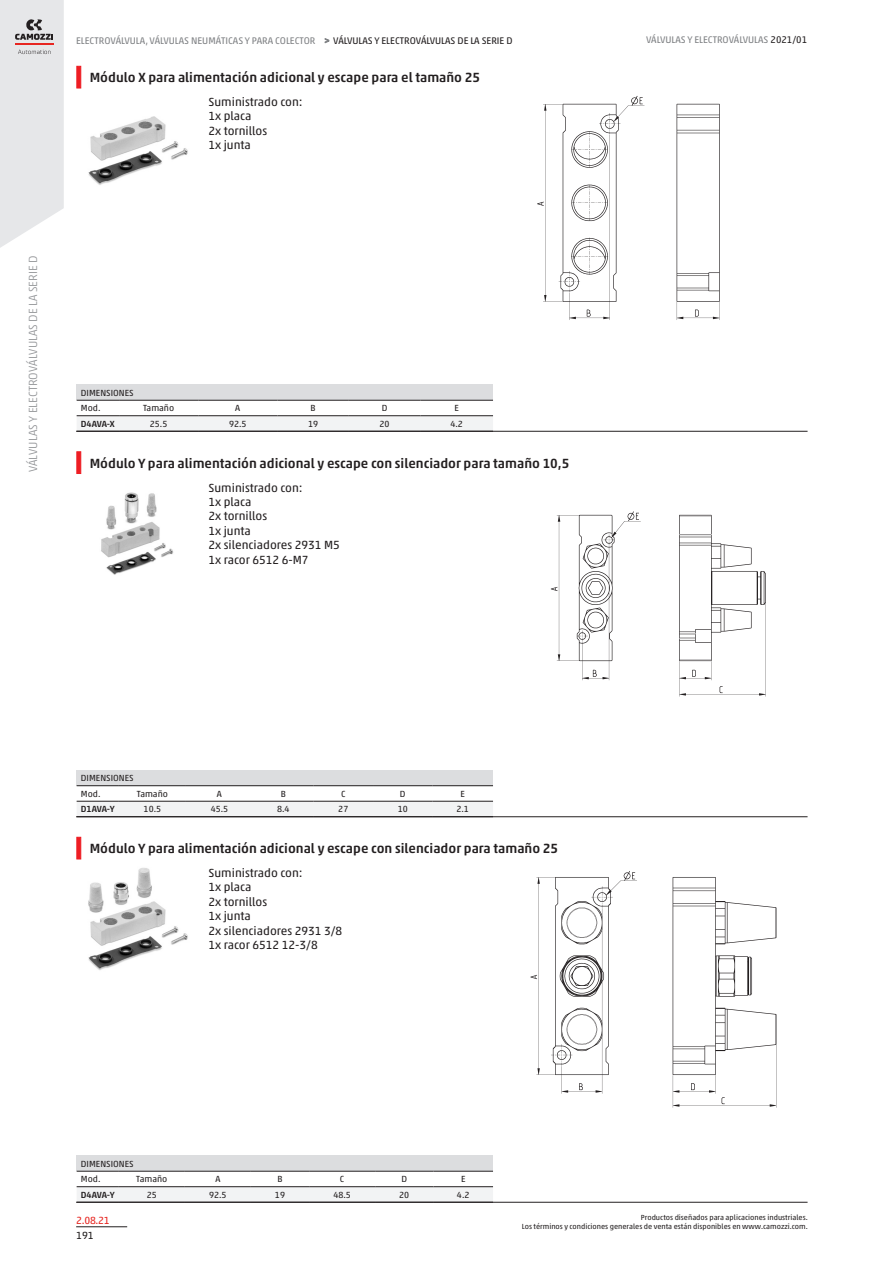
<style>
.page{position:relative;width:893px;height:1263px;background:#fff}
.page>*{position:absolute;margin:0;border:0;box-sizing:border-box;transform-origin:0 0}
.blockTitle_value{font:500 13.5px "Akko W1 G";color:#231f20}
.normal_value{font:12px/14.4px "Akko W1 G";color:#231f20}
.t1{font:300 12px "Akko W1 G";color:#939598}
.secL{font:10.5px "Akko W1 G";color:#e72621}
.sec4L{font:10.5px "Akko W1 G";color:#231f20}
.headTitleL{font:9.75px "Akko W1 G";color:#808285}
.headTitleR{font:9.75px "Akko W1 G";color:#231f20}
.footTitleL{font:9.75px "Akko W1 G";color:#808285}
.models_cell{font:9px "Akko W1 G";color:#231f20}
.models_title{font:9px "Akko W1 G";color:#231f20}
.models_header{font:9px "Akko W1 G";color:#231f20}
.models_row_header{font:500 9px "Akko W1 G";letter-spacing:-.01em;color:#231f20}
.models_model{font:9px "Akko W1 G";color:#231f20}
.footNotesL{font:7.5px "Akko W1 G";color:#231f20}
.s1{font-size:9px;color:#808285}
.s2{color:#231f20}
</style>
<div class="page">
<hr style="left:76px;top:1226px;width:51px;height:1px;background:#231f20">
<svg style="left:0;top:0;width:64px;height:248px;background:#e4e4e6"></svg>
<svg style="left:76px;top:66px;width:5px;height:22px"></svg>
<div style="left:77px;top:385px;width:416px;height:15px;background:#dcdddf"></div>
<svg style="left:77px;top:416px;width:416px;height:15px"></svg>
<hr style="left:77px;top:400px;width:42px;height:1px;background:#231f20">
<hr style="left:77px;top:415px;width:42px;height:1px;background:#231f20">
<hr style="left:119px;top:400px;width:79px;height:1px;background:#231f20">
<hr style="left:119px;top:415px;width:79px;height:1px;background:#231f20">
<hr style="left:198px;top:400px;width:79px;height:1px;background:#231f20">
<hr style="left:198px;top:415px;width:79px;height:1px;background:#231f20">
<hr style="left:277px;top:400px;width:72px;height:1px;background:#231f20">
<hr style="left:277px;top:415px;width:72px;height:1px;background:#231f20">
<hr style="left:349px;top:400px;width:71px;height:1px;background:#231f20">
<hr style="left:349px;top:415px;width:71px;height:1px;background:#231f20">
<hr style="left:420px;top:400px;width:73px;height:1px;background:#231f20">
<hr style="left:420px;top:415px;width:73px;height:1px;background:#231f20">
<hr style="left:76px;top:431px;width:731px;height:1px;background:#231f20">
<img style="left:88px;top:116px;width:100px;height:69px">
<img style="left:537px;top:96px;width:183px;height:224px">
<svg style="left:76px;top:451px;width:5px;height:23px"></svg>
<div style="left:77px;top:770px;width:416px;height:16px;background:#dcdddf"></div>
<div style="left:77px;top:802px;width:416px;height:14px;background:#f2f3f4"></div>
<hr style="left:77px;top:785px;width:42px;height:1px;background:#231f20">
<hr style="left:77px;top:801px;width:42px;height:1px;background:#231f20">
<hr style="left:119px;top:785px;width:67px;height:1px;background:#231f20">
<hr style="left:119px;top:801px;width:67px;height:1px;background:#231f20">
<hr style="left:186px;top:785px;width:67px;height:1px;background:#231f20">
<hr style="left:186px;top:801px;width:67px;height:1px;background:#231f20">
<hr style="left:253px;top:785px;width:61px;height:1px;background:#231f20">
<hr style="left:253px;top:801px;width:61px;height:1px;background:#231f20">
<hr style="left:314px;top:785px;width:59px;height:1px;background:#231f20">
<hr style="left:314px;top:801px;width:59px;height:1px;background:#231f20">
<hr style="left:373px;top:785px;width:59px;height:1px;background:#231f20">
<hr style="left:373px;top:801px;width:59px;height:1px;background:#231f20">
<hr style="left:432px;top:785px;width:61px;height:1px;background:#231f20">
<hr style="left:432px;top:801px;width:61px;height:1px;background:#231f20">
<hr style="left:76px;top:816px;width:731px;height:1px;background:#231f20">
<img style="left:101px;top:492px;width:73px;height:83px">
<img style="left:550px;top:511px;width:216px;height:186px">
<svg style="left:76px;top:837px;width:5px;height:22px"></svg>
<div style="left:77px;top:1156px;width:416px;height:15px;background:#dcdddf"></div>
<svg style="left:77px;top:1187px;width:416px;height:15px"></svg>
<hr style="left:77px;top:1171px;width:42px;height:1px;background:#231f20">
<hr style="left:77px;top:1186px;width:42px;height:1px;background:#231f20">
<hr style="left:119px;top:1171px;width:66px;height:1px;background:#231f20">
<hr style="left:119px;top:1186px;width:66px;height:1px;background:#231f20">
<hr style="left:185px;top:1171px;width:66px;height:1px;background:#231f20">
<hr style="left:185px;top:1186px;width:66px;height:1px;background:#231f20">
<hr style="left:251px;top:1171px;width:58px;height:1px;background:#231f20">
<hr style="left:251px;top:1186px;width:58px;height:1px;background:#231f20">
<hr style="left:309px;top:1171px;width:66px;height:1px;background:#231f20">
<hr style="left:309px;top:1186px;width:66px;height:1px;background:#231f20">
<hr style="left:375px;top:1171px;width:58px;height:1px;background:#231f20">
<hr style="left:375px;top:1186px;width:58px;height:1px;background:#231f20">
<hr style="left:433px;top:1171px;width:60px;height:1px;background:#231f20">
<hr style="left:433px;top:1186px;width:60px;height:1px;background:#231f20">
<hr style="left:76px;top:1202px;width:731px;height:1px;background:#231f20">
<img style="left:88px;top:868px;width:100px;height:102px">
<img style="left:530px;top:871px;width:247px;height:237px">
<p class="headTitleL" style="left:76px;top:33px;width:241px">ELECTROVÁLVULA, VÁLVULAS NEUMÁTICAS Y PARA COLECTOR</p>
<p class="headTitleR" style="left:324px;top:33px;width:190px"><span class="s1">&gt;</span> VÁLVULAS Y ELECTROVÁLVULAS DE LA SERIE D</p>
<p class="footTitleL" style="left:646px;top:33px;width:163px">VÁLVULAS Y ELECTROVÁLVULAS <span class="s2">2021/01</span></p>
<p class="blockTitle_value" style="left:90px;top:68px;width:392px">Módulo X para alimentación adicional y escape para el tamaño 25</p>
<p class="normal_value" style="left:209px;top:94px;width:96px">Suministrado con:<br>1x placa<br>2x tornillos<br>1x junta</p>
<p class="t1" style="left:24px;top:472px;width:219px;rotate:-90deg">VÁLVULAS Y ELECTROVÁLVULAS DE LA SERIE D</p>
<p class="models_title" style="left:81px;top:386px;width:54px">DIMENSIONES</p>
<p class="models_model" style="left:81px;top:402px;width:21px">Mod.</p>
<p class="models_header" style="left:143px;top:402px;width:33px">Tamaño</p>
<p class="models_header" style="left:235px;top:402px;width:7px">A</p>
<p class="models_header" style="left:311px;top:402px;width:7px">B</p>
<p class="models_header" style="left:382px;top:402px;width:7px">D</p>
<p class="models_header" style="left:454px;top:402px;width:6px">E</p>
<p class="models_row_header" style="left:81px;top:417px;width:35px">D4AVA-X</p>
<p class="models_cell" style="left:150px;top:417px;width:19px">25.5</p>
<p class="models_cell" style="left:229px;top:417px;width:19px">92.5</p>
<p class="models_cell" style="left:308px;top:417px;width:12px">19</p>
<p class="models_cell" style="left:380px;top:417px;width:12px">20</p>
<p class="models_cell" style="left:450px;top:417px;width:14px">4.2</p>
<p class="blockTitle_value" style="left:90px;top:453px;width:481px">Módulo Y para alimentación adicional y escape con silenciador para tamaño 10,5</p>
<p class="normal_value" style="left:209px;top:479px;width:96px">Suministrado con:<br>1x placa<br>2x tornillos<br>1x junta</p>
<p class="normal_value" style="left:209px;top:537px;width:133px">2x silenciadores 2931 M5<br>1x racor 6512 6-M7</p>
<p class="models_title" style="left:81px;top:772px;width:54px">DIMENSIONES</p>
<p class="models_model" style="left:81px;top:787px;width:21px">Mod.</p>
<p class="models_header" style="left:137px;top:787px;width:33px">Tamaño</p>
<p class="models_header" style="left:217px;top:787px;width:7px">A</p>
<p class="models_header" style="left:281px;top:787px;width:7px">B</p>
<p class="models_header" style="left:341px;top:787px;width:6px">C</p>
<p class="models_header" style="left:400px;top:787px;width:7px">D</p>
<p class="models_header" style="left:460px;top:787px;width:6px">E</p>
<p class="models_row_header" style="left:81px;top:803px;width:35px">D1AVA-Y</p>
<p class="models_cell" style="left:144px;top:803px;width:19px">10.5</p>
<p class="models_cell" style="left:211px;top:803px;width:19px">45.5</p>
<p class="models_cell" style="left:277px;top:803px;width:14px">8.4</p>
<p class="models_cell" style="left:338px;top:803px;width:12px">27</p>
<p class="models_cell" style="left:398px;top:803px;width:12px">10</p>
<p class="models_cell" style="left:456px;top:803px;width:14px">2.1</p>
<p class="blockTitle_value" style="left:90px;top:839px;width:470px">Módulo Y para alimentación adicional y escape con silenciador para tamaño 25</p>
<p class="normal_value" style="left:209px;top:865px;width:135px">Suministrado con:<br>1x placa<br>2x tornillos<br>1x junta<br>2x silenciadores 2931 3/8<br>1x racor 6512 12-3/8</p>
<p class="models_title" style="left:81px;top:1157px;width:54px">DIMENSIONES</p>
<p class="models_model" style="left:81px;top:1173px;width:21px">Mod.</p>
<p class="models_header" style="left:136px;top:1173px;width:33px">Tamaño</p>
<p class="models_header" style="left:215px;top:1173px;width:7px">A</p>
<p class="models_header" style="left:277px;top:1173px;width:7px">B</p>
<p class="models_header" style="left:340px;top:1173px;width:6px">C</p>
<p class="models_header" style="left:401px;top:1173px;width:7px">D</p>
<p class="models_header" style="left:461px;top:1173px;width:6px">E</p>
<p class="models_row_header" style="left:81px;top:1188px;width:35px">D4AVA-Y</p>
<p class="models_cell" style="left:147px;top:1188px;width:12px">25</p>
<p class="models_cell" style="left:209px;top:1188px;width:19px">92.5</p>
<p class="models_cell" style="left:275px;top:1188px;width:12px">19</p>
<p class="models_cell" style="left:333px;top:1188px;width:19px">48.5</p>
<p class="models_cell" style="left:399px;top:1188px;width:12px">20</p>
<p class="models_cell" style="left:457px;top:1188px;width:14px">4.2</p>
<p class="secL" style="left:76px;top:1212px;width:35px">2.08.21</p>
<p class="sec4L" style="left:76px;top:1228px;width:19px">191</p>
<p class="footNotesL" style="left:641px;top:1212px;width:168px">Productos diseñados para aplicaciones industriales.</p>
<p class="footNotesL" style="left:522px;top:1221px;width:287px">Los términos y condiciones generales de venta están disponibles en www.camozzi.com.</p>
</div>
